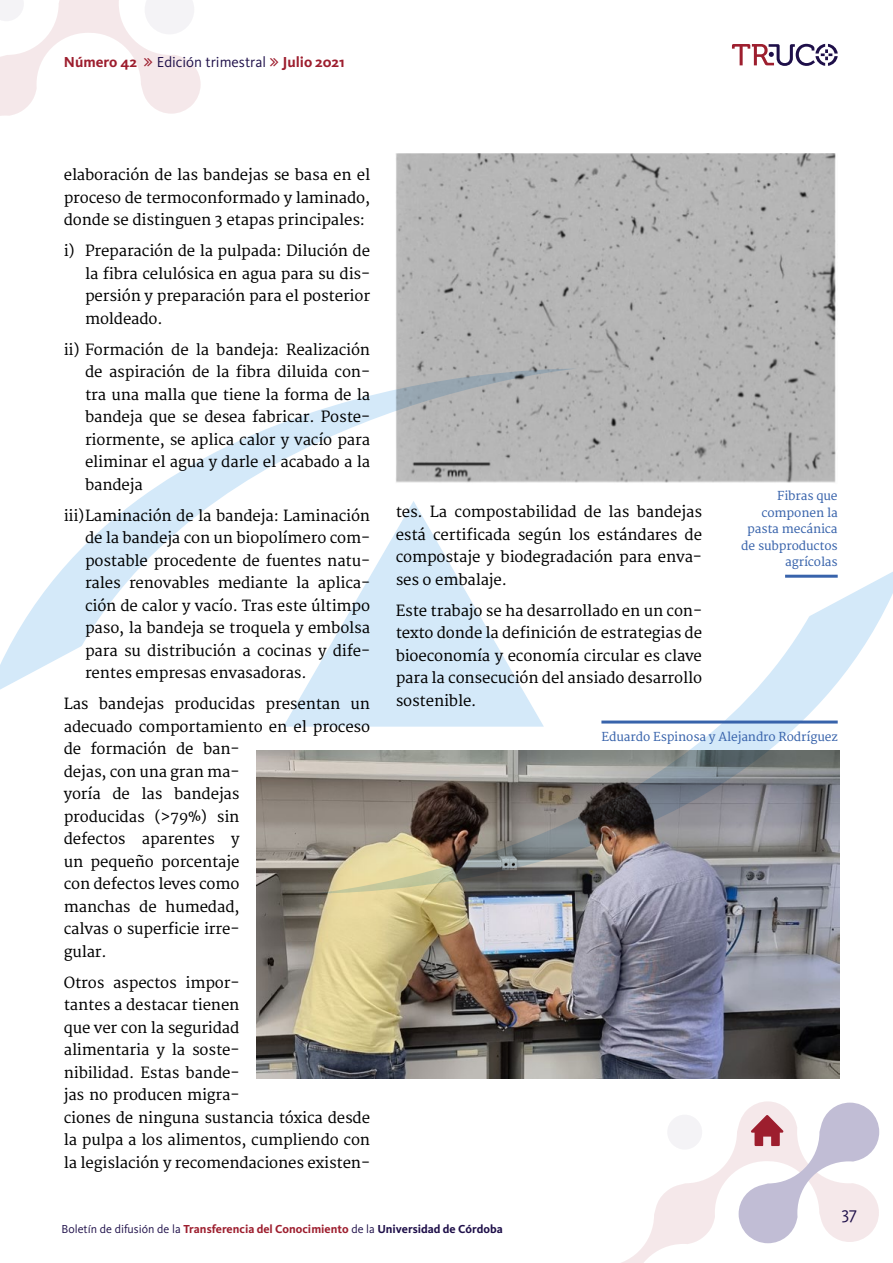
<style>
.page{position:relative;width:893px;height:1263px;background:#fff}
.page>*{position:absolute;margin:0;border:0;box-sizing:border-box;transform-origin:0 0}
.t1{font:18px "Kievit OT";color:#1e0f49}
.t2{font:15px/22.5px "Merriweather";letter-spacing:-.01em;color:#000;text-align:justify}
.t3{font:15px "Kievit OT";color:#1e0f49}
.t4{font:700 15px "Kievit OT";color:#9d1e2e}
.t5{font:12px/16.5px "Merriweather";letter-spacing:-.01em;color:#3863ab;text-align:right}
.t6{font:700 12px "Kievit OT";color:#9d1e2e}
.s1{font-weight:700;color:#9d1e2e}
.s2{font-weight:400;color:#1e0f49}
.s3{color:#1e0f49}
</style>
<div class="page">
<svg style="left:0;top:390px;width:395px;height:300px"></svg>
<svg style="left:601px;top:572px;width:292px;height:329px"></svg>
<svg style="left:283px;top:501px;width:261px;height:226px"></svg>
<svg style="left:621px;top:1101px;width:150px;height:162px"></svg>
<svg style="left:732px;top:44px;width:106px;height:22px"></svg>
<img style="left:395px;top:153px;width:441px;height:330px">
<hr style="left:785px;top:575px;width:53px;height:3px;background:#3863ab">
<img style="left:256px;top:750px;width:583px;height:328px">
<hr style="left:601px;top:720px;width:237px;height:3px;background:#3863ab">
<svg style="left:739px;top:1102px;width:140px;height:141px"></svg>
<svg style="left:0;top:0;width:201px;height:116px"></svg>
<p class="t4" style="left:64px;top:53px;width:75px">Número 42</p>
<p class="t3" style="left:157px;top:53px;width:189px">Edición trimestral <span class="s1">Julio 2021</span></p>
<p class="t2" style="left:64px;top:164px;width:308px">elaboración de las bandejas se basa en el proceso de termoconformado y laminado, donde se distinguen 3 etapas principales:</p>
<p class="t2" style="left:85px;top:240px;width:287px;text-indent:-21px">i) Preparación de la pulpada: Dilución de la fibra celulósica en agua para su dis&shy;persión y preparación para el posterior moldeado.</p>
<p class="t2" style="left:85px;top:339px;width:287px;text-indent:-21px">ii) Formación de la bandeja: Realización de aspiración de la fibra diluida con&shy;tra una malla que tiene la forma de la bandeja que se desea fabricar. Poste&shy;riormente, se aplica calor y vacío para eliminar el agua y darle el acabado a la bandeja</p>
<p class="t2" style="left:85px;top:505px;width:287px;text-indent:-21px">iii)Laminación de la bandeja: Laminación de la bandeja con un biopolímero com&shy;postable procedente de fuentes natu&shy;rales renovables mediante la aplica&shy;ción de calor y vacío. Tras este últimpo paso, la bandeja se troquela y embolsa para su distribución a cocinas y dife&shy;rentes empresas envasadoras.</p>
<p class="t2" style="left:64px;top:693px;width:308px;text-align:left">Las bandejas producidas presentan un adecuado comportamiento en el proceso de formación de ban-<br>dejas, con una gran ma-<br>yoría de las bandejas<br>producidas (&gt;79%) sin<br>defectos aparentes y<br>un pequeño porcentaje<br>con defectos leves como<br>manchas de humedad,<br>calvas o superficie irre-<br>gular.</p>
<p class="t2" style="left:64px;top:972px;width:308px;text-align:left">Otros aspectos impor-<br>tantes a destacar tienen<br>que ver con la seguridad<br>alimentaria y la soste-<br>nibilidad. Estas bande-<br>jas no producen migra-<br>ciones de ninguna sustancia tóxica desde la pulpa a los alimentos, cumpliendo con la legislación y recomendaciones existen-</p>
<p class="t2" style="left:396px;top:501px;width:308px">tes. La compostabilidad de las bandejas está certificada según los estándares de compostaje y biodegradación para enva&shy;ses o embalaje.</p>
<p class="t2" style="left:396px;top:600px;width:308px">Este trabajo se ha desarrollado en un con&shy;texto donde la definición de estrategias de bioeconomía y economía circular es clave para la consecución del ansiado desarrollo sostenible.</p>
<p class="t5" style="left:741px;top:488px;width:98px">Fibras que componen la pasta mecánica de subproductos agrícolas</p>
<p class="t5" style="left:601px;top:728px;width:238px">Eduardo Espinosa y Alejandro Rodríguez</p>
<p class="t6" style="left:62px;top:1222px;width:443px"><span class="s2">Boletín de difusión de la</span> Transferencia del Conocimiento <span class="s2">de la</span> <span class="s3">Universidad de Córdoba</span></p>
<p class="t1" style="left:841px;top:1202px;width:17px">37</p>
</div>
